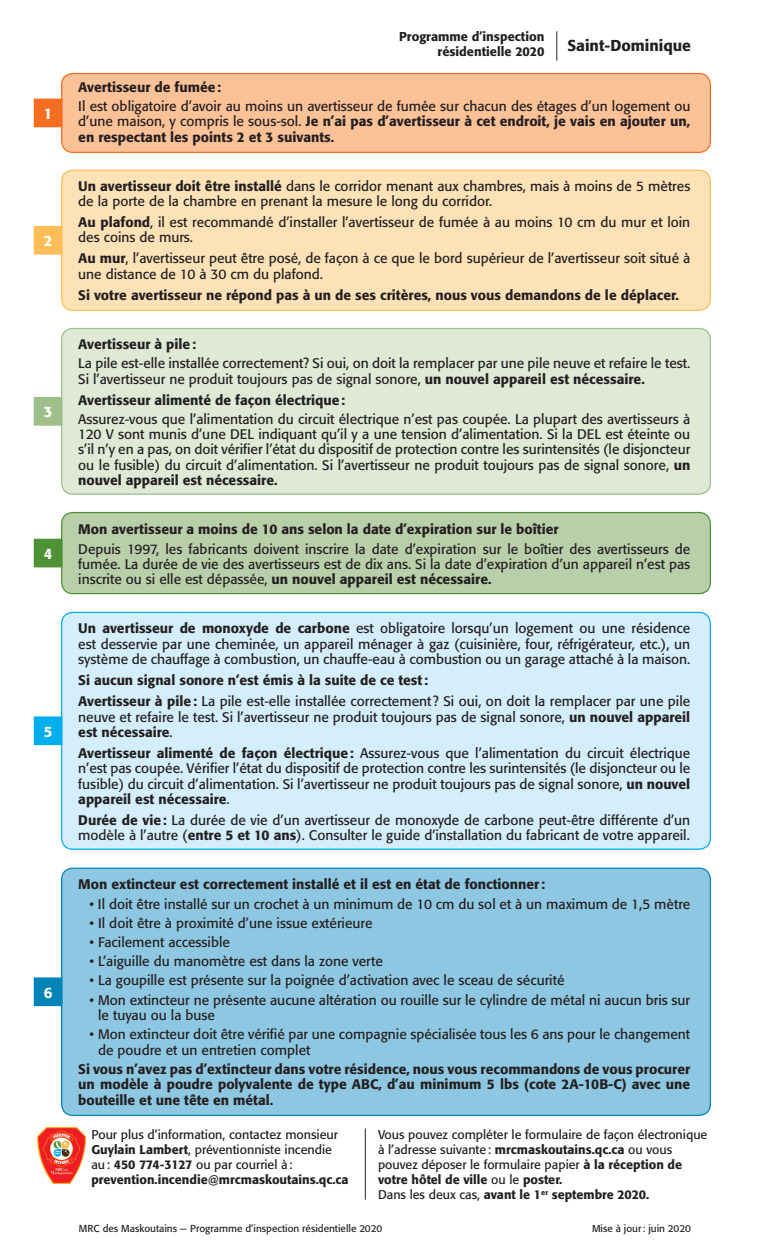
<style>
.page{position:relative;width:765px;height:1260px;background:#fff}
.page>*{position:absolute;margin:0;border:0;box-sizing:border-box;transform-origin:0 0}
.t1{font:500 15.62px "Formata";color:#231f20}
.t2{font:500 15px "Formata";color:#fff}
.t3{font:13.75px/15.4px "Formata";color:#231f20}
.t4{font:500 13.75px/15.4px "Formata";color:#231f20;text-align:justify}
.t5{font:500 12.75px/15.6px "Formata";color:#231f20;text-align:right}
.t6{font:12.5px/15px "Formata";color:#231f20}
.t7{font:10px "Formata";color:#231f20}
.s1{font-weight:500}
</style>
<div class="page">
<div style="left:62px;top:74px;width:648px;height:78px;background:#fbc197;border-radius:11px"></div>
<div style="left:61px;top:73px;width:650px;height:80px;border:1px solid #f36e21;border-radius:11px"></div>
<div style="left:62px;top:170px;width:648px;height:140px;background:#fee2b7;border-radius:11px"></div>
<div style="left:61px;top:170px;width:650px;height:141px;border:1px solid #fdbe58;border-radius:11px"></div>
<div style="left:62px;top:328px;width:648px;height:166px;background:#dfe9d6;border-radius:11px"></div>
<div style="left:61px;top:328px;width:650px;height:167px;border:1px solid #9ebe8a;border-radius:11px"></div>
<div style="left:62px;top:513px;width:648px;height:81px;background:#b9cfa9;border-radius:11px"></div>
<div style="left:61px;top:512px;width:650px;height:82px;border:1px solid #4f9236;border-radius:11px"></div>
<div style="left:62px;top:612px;width:648px;height:237px;background:#d4effb;border-radius:11px"></div>
<div style="left:61px;top:612px;width:650px;height:238px;border:1px solid #00aeef;border-radius:11px"></div>
<div style="left:62px;top:868px;width:648px;height:247px;background:#8ec7e2;border-radius:11px"></div>
<div style="left:61px;top:868px;width:650px;height:248px;border:1px solid #0083b6;border-radius:11px"></div>
<div style="left:34px;top:99px;width:28px;height:28px;background:#f36e21"></div>
<div style="left:34px;top:227px;width:28px;height:27px;background:#fdbe58"></div>
<div style="left:34px;top:226px;width:28px;height:29px;border:1px solid #fdbe58"></div>
<div style="left:34px;top:398px;width:28px;height:27px;background:#9ebe8a"></div>
<div style="left:34px;top:397px;width:28px;height:29px;border:1px solid #9ebe8a"></div>
<div style="left:34px;top:539px;width:28px;height:28px;background:#4f9236"></div>
<div style="left:34px;top:717px;width:28px;height:28px;background:#00aeef"></div>
<div style="left:34px;top:716px;width:28px;height:29px;border:1px solid #00aeef"></div>
<div style="left:34px;top:978px;width:28px;height:28px;background:#0083b6"></div>
<div style="left:34px;top:977px;width:28px;height:29px;border:1px solid #0083b6"></div>
<hr style="left:556px;top:31px;width:1px;height:30px;background:#231f20">
<hr style="left:365px;top:1129px;width:1px;height:71px;background:#231f20">
<img style="left:38px;top:1128px;width:47px;height:55px">
<p class="t2" style="left:44px;top:104px;width:10px">1</p>
<p class="t2" style="left:44px;top:232px;width:10px">2</p>
<p class="t2" style="left:44px;top:403px;width:10px">3</p>
<p class="t2" style="left:44px;top:545px;width:10px">4</p>
<p class="t2" style="left:44px;top:722px;width:10px">5</p>
<p class="t2" style="left:44px;top:983px;width:10px">6</p>
<p class="t5" style="left:399px;top:28px;width:147px">Programme d’inspection résidentielle 2020</p>
<p class="t1" style="left:567px;top:35px;width:125px">Saint-Dominique</p>
<p class="t4" style="left:78px;top:79px;width:144px">Avertisseur de fumée:</p>
<p class="t3" style="left:78px;top:98px;width:614px;text-align:justify">Il est obligatoire d’avoir au moins un avertisseur de fumée sur chacun des étages d’un logement ou d’une maison, y compris le sous-sol. <span class="s1">Je n’ai pas d’avertisseur à cet endroit, je vais en ajouter un, en respectant les points 2 et 3 suivants.</span></p>
<p class="t3" style="left:78px;top:178px;width:614px"><span class="s1">Un avertisseur doit être installé</span> dans le corridor menant aux chambres, mais à moins de 5 mètres de la porte de la chambre en prenant la mesure le long du corridor.</p>
<p class="t3" style="left:78px;top:215px;width:613px"><span class="s1">Au plafond</span>, il est recommandé d’installer l’avertisseur de fumée à au moins 10 cm du mur et loin des coins de murs.</p>
<p class="t3" style="left:78px;top:251px;width:614px"><span class="s1">Au mur</span>, l’avertisseur peut être posé, de façon à ce que le bord supérieur de l’avertisseur soit situé à une distance de 10 à 30 cm du plafond.</p>
<p class="t4" style="left:78px;top:287px;width:602px">Si votre avertisseur ne répond pas à un de ses critères, nous vous demandons de le déplacer.</p>
<p class="t4" style="left:78px;top:336px;width:119px">Avertisseur à pile:</p>
<p class="t3" style="left:78px;top:356px;width:613px">La pile est-elle installée correctement? Si oui, on doit la remplacer par une pile neuve et refaire le test.<br>Si l’avertisseur ne produit toujours pas de signal sonore, <span class="s1">un nouvel appareil est nécessaire.</span></p>
<p class="t4" style="left:78px;top:392px;width:268px">Avertisseur alimenté de façon électrique:</p>
<p class="t3" style="left:78px;top:411px;width:614px;text-align:justify">Assurez-vous que l’alimentation du circuit électrique n’est pas coupée. La plupart des avertisseurs à 120 V sont munis d’une DEL indiquant qu’il y a une tension d’alimentation. Si la DEL est éteinte ou s’il n’y en a pas, on doit vérifier l’état du dispositif de protection contre les surintensités (le disjoncteur ou le fusible) du circuit d’alimentation. Si l’avertisseur ne produit toujours pas de signal sonore, <span class="s1">un nouvel appareil est nécessaire.</span></p>
<p class="t4" style="left:78px;top:522px;width:482px">Mon avertisseur a moins de 10 ans selon la date d’expiration sur le boîtier</p>
<p class="t3" style="left:78px;top:541px;width:614px;text-align:justify">Depuis 1997, les fabricants doivent inscrire la date d’expiration sur le boîtier des avertisseurs de fumée. La durée de vie des avertisseurs est de dix ans. Si la date d’expiration d’un appareil n’est pas inscrite ou si elle est dépassée, <span class="s1">un nouvel appareil est nécessaire.</span></p>
<p class="t3" style="left:78px;top:621px;width:614px;text-align:justify"><span class="s1">Un avertisseur de monoxyde de carbone</span> est obligatoire lorsqu’un logement ou une résidence est desservie par une cheminée, un appareil ménager à gaz (cuisinière, four, réfrigérateur, etc.), un système de chauffage à combustion, un chauffe-eau à combustion ou un garage attaché à la maison.</p>
<p class="t3" style="left:78px;top:670px;width:614px;line-height:21px"><span class="s1">Si aucun signal sonore n’est émis à la suite de ce test:<br>Avertisseur à pile:</span> La pile est-elle installée correctement ? Si oui, on doit la remplacer par une pile</p>
<p class="t3" style="left:78px;top:709px;width:614px">neuve et refaire le test. Si l’avertisseur ne produit toujours pas de signal sonore, <span class="s1">un nouvel appareil est nécessaire</span>.</p>
<p class="t3" style="left:78px;top:745px;width:614px;text-align:justify"><span class="s1">Avertisseur alimenté de façon électrique:</span> Assurez-vous que l’alimentation du circuit électrique n’est pas coupée. Vérifier l’état du dispositif de protection contre les surintensités (le disjoncteur ou le fusible) du circuit d’alimentation. Si l’avertisseur ne produit toujours pas de signal sonore, <span class="s1">un nouvel appareil est nécessaire</span>.</p>
<p class="t3" style="left:78px;top:812px;width:614px"><span class="s1">Durée de vie:</span> La durée de vie d’un avertisseur de monoxyde de carbone peut-être différente d’un modèle à l’autre (<span class="s1">entre 5 et 10 ans</span>). Consulter le guide d’installation du fabricant de votre appareil.</p>
<p class="t4" style="left:78px;top:877px;width:468px">Mon extincteur est correctement installé et il est en état de fonctionner:</p>
<p class="t3" style="left:90px;top:896px;width:602px">• Il doit être installé sur un crochet à un minimum de 10 cm du sol et à un maximum de 1,5 mètre</p>
<p class="t3" style="left:90px;top:915px;width:285px">• Il doit être à proximité d’une issue extérieure</p>
<p class="t3" style="left:90px;top:935px;width:142px">• Facilement accessible</p>
<p class="t3" style="left:90px;top:954px;width:295px">• L’aiguille du manomètre est dans la zone verte</p>
<p class="t3" style="left:90px;top:973px;width:476px">• La goupille est présente sur la poignée d’activation avec le sceau de sécurité</p>
<p class="t3" style="left:98px;top:992px;width:594px;text-indent:-9px">• Mon extincteur ne présente aucune altération ou rouille sur le cylindre de métal ni aucun bris sur le tuyau ou la buse</p>
<p class="t3" style="left:98px;top:1027px;width:594px;text-indent:-9px">• Mon extincteur doit être vérifié par une compagnie spécialisée tous les 6 ans pour le changement de poudre et un entretien complet</p>
<p class="t4" style="left:78px;top:1061px;width:614px">Si vous n’avez pas d’extincteur dans votre résidence, nous vous recommandons de vous procurer un modèle à poudre polyvalente de type ABC, d’au minimum 5 lbs (cote 2A-10B-C) avec une bouteille et une tête en métal.</p>
<p class="t6" style="left:91px;top:1127px;width:259px">Pour plus d’information, contactez monsieur <span class="s1">Guylain Lambert</span>, préventionniste incendie au: <span class="s1">450 774-3127</span> ou par courriel à: <span class="s1">prevention.incendie@mrcmaskoutains.qc.ca</span></p>
<p class="t6" style="left:378px;top:1127px;width:331px">Vous pouvez compléter le formulaire de façon électronique à l’adresse suivante: <span class="s1">mrcmaskoutains.qc.ca</span> ou vous pouvez déposer le formulaire papier <span class="s1">à la réception de votre hôtel de ville</span> ou le <span class="s1">poster.<br></span>Dans les deux cas, <span class="s1">avant le 1</span><sup>er</sup> <span class="s1">septembre 2020.</span></p>
<p class="t7" style="left:79px;top:1222px;width:305px">MRC des Maskoutains — Programme d’inspection résidentielle 2020</p>
<p class="t7" style="left:592px;top:1222px;width:100px">Mise à jour: juin 2020</p>
</div>
